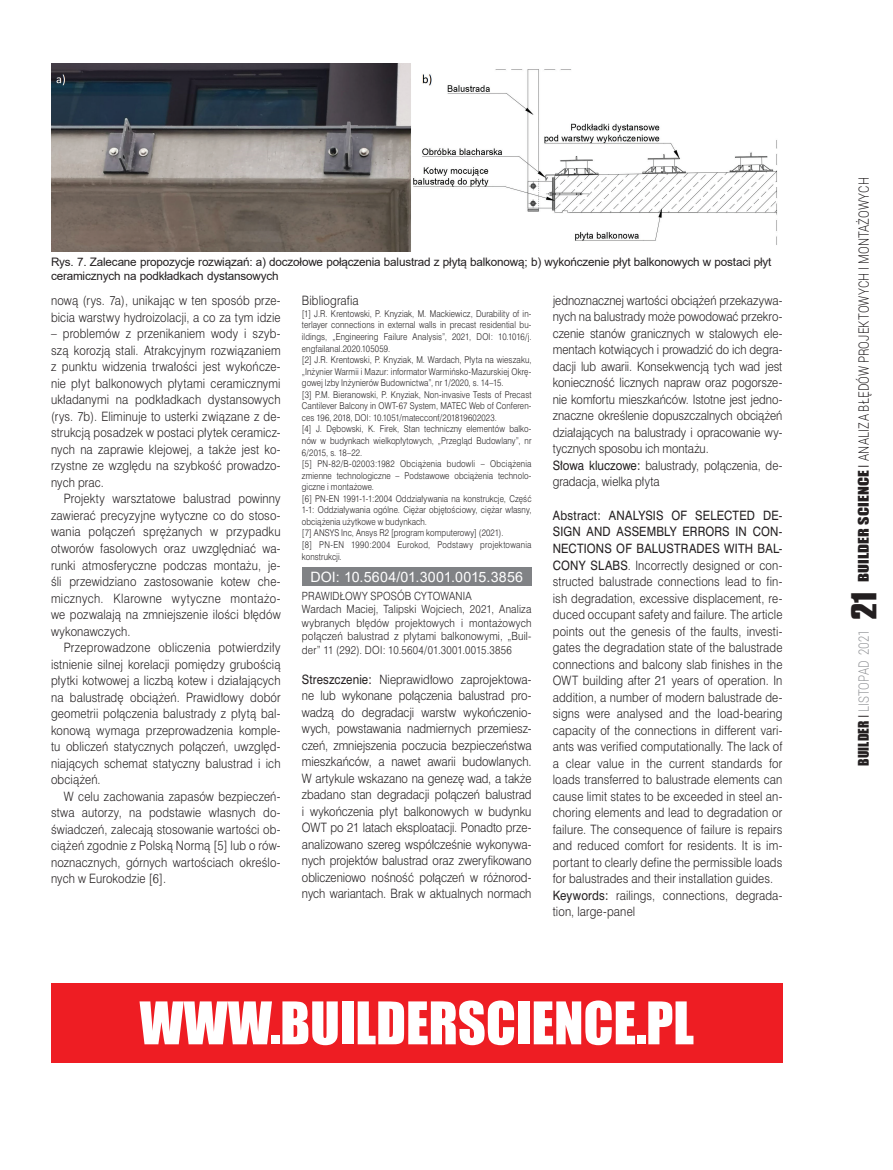
<style>
.page{position:relative;width:893px;height:1170px;background:#fff}
.page>*{position:absolute;margin:0;border:0;box-sizing:border-box;transform-origin:0 0}
.t1{font:54.3px "Impact";color:#fff}
.t2{font:300 14.25px "Roboto";letter-spacing:.005em;color:#231f20;scale:.8 1}
.Fot_podpis{font:14.25px "Arial";letter-spacing:.015em;color:#fff}
.t3{font:300 14.25px "Roboto";letter-spacing:.005em;color:#939598;scale:.8 1}
.tekst_swiss{font:12px/16.5px "Swis 721 Lt PL";letter-spacing:.01em;color:#231f20;text-align:justify;scale:.89 1}
.ABSTRAKT_POLSKI{font:12px/16.5px "Swis 721 Lt PL";letter-spacing:-.005em;color:#231f20;text-align:justify;scale:.89 1}
.ABSTRAKT_ANGIELSKI{font:12px/16.5px "Swis 721 Lt PL";letter-spacing:.015em;color:#231f20;text-align:justify;scale:.89 1}
.LIITERATURA{font:12px "Swis 721 Lt PL";letter-spacing:.01em;color:#231f20;scale:.89 1}
.Fot_podpis-2{font:11.7px/13.5px "Arial";letter-spacing:-.015em;color:#231f20}
.PRAWIDLOWY_SPOSOB_CY{font:10.5px/13.5px "Swis 721 Lt PL";letter-spacing:.02em;color:#231f20;text-align:justify;scale:.89 1}
.LITERATURA_WYLICZENI{font:8.7px/11.6px "Swis 721 Lt PL";letter-spacing:.015em;color:#231f20;text-align:justify;scale:.86 1}
.s1{font-family:"Swis 721 PL"}
.s2{font-family:"Impact";font-weight:400;font-size:13.5px}
.s3{font-family:"Swis 721 Lt PL";font-weight:400;font-size:13.5px}
.s4{font-family:"Impact";font-weight:400;font-size:13.5px;color:#231f20}
.s5{font-family:"Swis 721 Lt PL";font-weight:400;font-size:13.5px;color:#231f20}
.s6{font-family:"Compacta PL";font-weight:700;font-size:30px;color:#231f20}
</style>
<div class="page">
<div style="left:51px;top:982px;width:731px;height:80px;background:#ee1d23"></div>
<img style="left:51px;top:64px;width:726px;height:187px">
<div style="left:302px;top:567px;width:229px;height:19px;background:#808285"></div>
<p class="Fot_podpis-2" style="left:51px;top:255px;width:722px">Rys. 7. Zalecane propozycje rozwiązań: a) doczołowe połączenia balustrad z płytą balkonową; b) wykończenie płyt balkonowych w postaci płyt ceramicznych na podkładkach dystansowych</p>
<p class="LIITERATURA" style="left:302px;top:293px;width:65px">Bibliografia</p>
<p class="LITERATURA_WYLICZENI" style="left:302px;top:308px;width:268px">[1] J.R. Krentowski, P. Knyziak, M. Mackiewicz, Durability of in&shy;terlayer connections in external walls in precast residential bu&shy;ildings, „Engineering Failure Analysis”, 2021, DOI: 10.1016/j. engfailanal.2020.105059.</p>
<p class="LITERATURA_WYLICZENI" style="left:302px;top:354px;width:268px">[2] J.R. Krentowski, P. Knyziak, M. Wardach, Płyta na wieszaku, „Inżynier Warmii i Mazur: informator Warmińsko-Mazurskiej Okrę&shy;gowej Izby Inżynierów Budownictwa”, nr 1/2020, s. 14–15.</p>
<p class="LITERATURA_WYLICZENI" style="left:302px;top:388px;width:268px">[3] P.M. Bieranowski, P. Knyziak, Non-invasive Tests of Precast Cantilever Balcony in OWT-67 System, MATEC Web of Conferen&shy;ces 196, 2018, DOI: 10.1051/matecconf/201819602023.</p>
<p class="LITERATURA_WYLICZENI" style="left:302px;top:423px;width:268px">[4] J. Dębowski, K. Firek, Stan techniczny elementów balko&shy;nów w budynkach wielkopłytowych, „Przegląd Budowlany”, nr 6/2015, s. 18–22.</p>
<p class="LITERATURA_WYLICZENI" style="left:302px;top:458px;width:268px">[5] PN-82/B-02003:1982 Obciążenia budowli – Obciążenia zmienne technologiczne – Podstawowe obciążenia technolo&shy;giczne i montażowe.</p>
<p class="LITERATURA_WYLICZENI" style="left:302px;top:492px;width:268px">[6] PN-EN 1991-1-1:2004 Oddziaływania na konstrukcje, Część 1-1: Oddziaływania ogólne. Ciężar objętościowy, ciężar własny, obciążenia użytkowe w budynkach.</p>
<p class="LITERATURA_WYLICZENI" style="left:302px;top:527px;width:236px">[7] ANSYS Inc, Ansys R2 [program komputerowy] (2021).</p>
<p class="LITERATURA_WYLICZENI" style="left:302px;top:539px;width:268px">[8] PN-EN 1990:2004 Eurokod, Podstawy projektowania konstrukcji.</p>
<p class="Fot_podpis" style="left:310px;top:567px;width:214px">DOI: 10.5604/01.3001.0015.3856</p>
<p class="PRAWIDLOWY_SPOSOB_CY" style="left:302px;top:588px;width:192px">PRAWIDŁOWY SPOSÓB CYTOWANIA</p>
<p class="PRAWIDLOWY_SPOSOB_CY" style="left:302px;top:602px;width:259px">Wardach Maciej, Talipski Wojciech, 2021, Analiza wybranych błędów projektowych i montażowych połączeń balustrad z płytami balkonowymi, „Buil&shy;der” 11 (292). DOI: 10.5604/01.3001.0015.3856</p>
<p class="ABSTRAKT_POLSKI" style="left:302px;top:670px;width:259px"><span class="s1">Streszczenie:</span> Nieprawidłowo zaprojektowa&shy;ne lub wykonane połączenia balustrad pro&shy;wadzą do degradacji warstw wykończenio&shy;wych, powstawania nadmiernych przemiesz&shy;czeń, zmniejszenia poczucia bezpieczeństwa mieszkańców, a nawet awarii budowlanych.<br>W artykule wskazano na genezę wad, a także zbadano stan degradacji połączeń balustrad i wykończenia płyt balkonowych w budynku OWT po 21 latach eksploatacji. Ponadto prze&shy;analizowano szereg współcześnie wykonywa&shy;nych projektów balustrad oraz zweryfikowano obliczeniowo nośność połączeń w różnorod&shy;nych wariantach. Brak w aktualnych normach</p>
<p class="ABSTRAKT_POLSKI" style="left:553px;top:291px;width:259px">jednoznacznej wartości obciążeń przekazywa&shy;nych na balustrady może powodować przekro&shy;czenie stanów granicznych w stalowych ele&shy;mentach kotwiących i prowadzić do ich degra&shy;dacji lub awarii. Konsekwencją tych wad jest konieczność licznych napraw oraz pogorsze&shy;nie komfortu mieszkańców. Istotne jest jedno&shy;znaczne określenie dopuszczalnych obciążeń działających na balustrady i opracowanie wy&shy;tycznych sposobu ich montażu.</p>
<p class="ABSTRAKT_POLSKI" style="left:553px;top:456px;width:259px"><span class="s1">Słowa kluczowe:</span> balustrady, połączenia, de&shy;gradacja, wielka płyta</p>
<p class="ABSTRAKT_ANGIELSKI" style="left:553px;top:507px;width:259px"><span class="s1">Abstract: ANALYSIS OF SELECTED DE-SIGN AND ASSEMBLY ERRORS IN CON-NECTIONS OF BALUSTRADES WITH BAL-CONY SLABS</span>. Incorrectly designed or con&shy;structed balustrade connections lead to fin&shy;ish degradation, excessive displacement, re&shy;duced occupant safety and failure. The article points out the genesis of the faults, investi&shy;gates the degradation state of the balustrade connections and balcony slab finishes in the OWT building after 21 years of operation. In addition, a number of modern balustrade de&shy;signs were analysed and the load-bearing capacity of the connections in different vari&shy;ants was verified computationally. The lack of a clear value in the current standards for loads transferred to balustrade elements can cause limit states to be exceeded in steel an&shy;choring elements and lead to degradation or failure. The consequence of failure is repairs and reduced comfort for residents. It is im&shy;portant to clearly define the permissible loads for balustrades and their installation guides.</p>
<p class="ABSTRAKT_ANGIELSKI" style="left:553px;top:886px;width:259px"><span class="s1">Keywords:</span> railings, connections, degrada&shy;tion, large-panel</p>
<p class="tekst_swiss" style="left:51px;top:292px;width:259px">nową (rys. 7a), unikając w ten sposób prze&shy;bicia warstwy hydroizolacji, a co za tym idzie</p>
<p class="tekst_swiss" style="left:51px;top:325px;width:259px">– problemów z przenikaniem wody i szyb&shy;szą korozją stali. Atrakcyjnym rozwiązaniem z punktu widzenia trwałości jest wykończe&shy;nie płyt balkonowych płytami ceramicznymi układanymi na podkładkach dystansowych (rys. 7b). Eliminuje to usterki związane z de&shy;strukcją posadzek w postaci płytek ceramicz&shy;nych na zaprawie klejowej, a także jest ko&shy;rzystne ze względu na szybkość prowadzo&shy;nych prac.</p>
<p class="tekst_swiss" style="left:51px;top:490px;width:259px;text-indent:13px">Projekty warsztatowe balustrad powinny zawierać precyzyjne wytyczne co do stoso&shy;wania połączeń sprężanych w przypadku otworów fasolowych oraz uwzględniać wa&shy;runki atmosferyczne podczas montażu, je&shy;śli przewidziano zastosowanie kotew che&shy;micznych. Klarowne wytyczne montażo&shy;we pozwalają na zmniejszenie ilości błędów wykonawczych.</p>
<p class="tekst_swiss" style="left:51px;top:639px;width:259px;text-indent:13px">Przeprowadzone obliczenia potwierdziły istnienie silnej korelacji pomiędzy grubością płytki kotwowej a liczbą kotew i działających na balustradę obciążeń. Prawidłowy dobór geometrii połączenia balustrady z płytą bal&shy;konową wymaga przeprowadzenia komple&shy;tu obliczeń statycznych połączeń, uwzględ&shy;niających schemat statyczny balustrad i ich obciążeń.</p>
<p class="tekst_swiss" style="left:51px;top:787px;width:259px;text-indent:13px">W celu zachowania zapasów bezpieczeń&shy;stwa autorzy, na podstawie własnych do&shy;świadczeń, zalecają stosowanie wartości ob&shy;ciążeń zgodnie z Polską Normą [5] lub o rów&shy;noznacznych, górnych wartościach określo&shy;nych w Eurokodzie [6].</p>
<p class="t1" style="left:140px;top:980px;width:556px">WWW.BUILDERSCIENCE.PL</p>
<p class="t2" style="left:854px;top:582px;width:507px;rotate:-90deg"><span class="s2">BUILDER SCIENCE</span> <span class="s3">I</span> ANALIZA BŁĘDÓW PROJEKTOWYCH I MONTAŻOWYCH</p>
<p class="t3" style="left:854px;top:765px;width:220px;rotate:-90deg"><span class="s4">BUILDER</span> <span class="s5">I</span> LISTOPAD 2021 <span class="s6">21</span></p>
</div>
